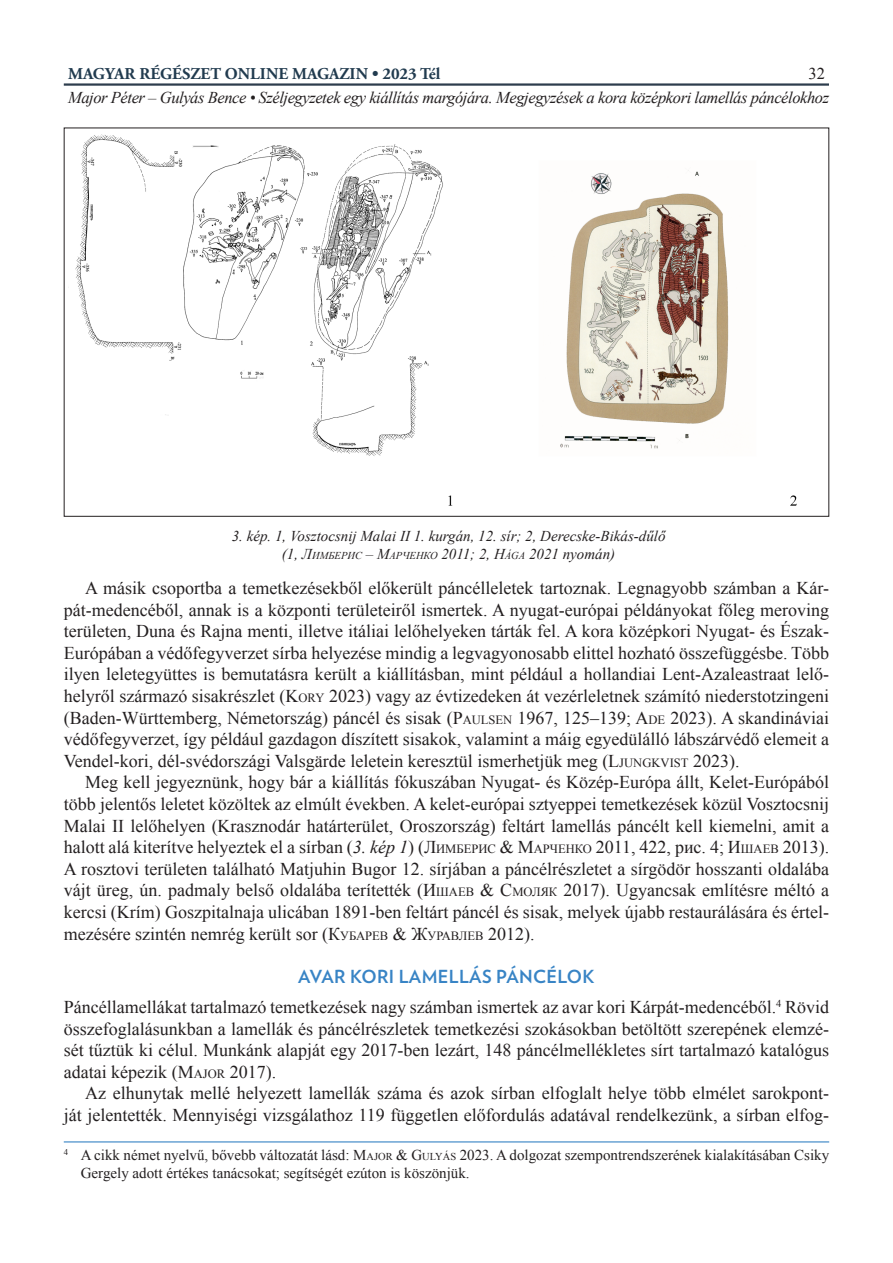
<style>
.page{position:relative;width:893px;height:1263px;background:#fff}
.page>*{position:absolute;margin:0;border:0;box-sizing:border-box;transform-origin:0 0}
.cikk_szoveg_print{font:18px/21.6px "Times New Roman";color:#231f20;text-align:justify}
.alcim{font:700 18px "Verlag";letter-spacing:.02em;color:#3884c5}
.t1{font:italic 16.5px "Times New Roman";letter-spacing:-.025em;color:#231f20}
.t2{font:700 16.5px "Adobe Garamond Pro";color:#213b4f}
.t3{font:16.5px "Times New Roman";color:#231f20}
.labjegyzet{font:15px/18px "Times New Roman";color:#231f20}
.kepala{font:italic 15px/18px "Times New Roman";color:#231f20;text-align:center}
.s1{font-style:inherit}
.s2{font-size:10.5px}
.s3{font-size:12.6px}
.s4{font-style:italic}
</style>
<div class="page">
<hr style="left:64px;top:83px;width:765px;height:3px;background:#2d3d4d">
<hr style="left:64px;top:1141px;width:765px;height:1px;background:#3884c5">
<img style="left:75px;top:134px;width:722px;height:372px">
<p class="t2" style="left:68px;top:65px;width:374px">MAGYAR RÉGÉSZET ONLINE MAGAZIN • 2023 Tél</p>
<p class="t1" style="left:68px;top:87px;width:763px">Major Péter – Gulyás Bence • Széljegyzetek egy kiállítás margójára. Megjegyzések a kora középkori lamellás páncélokhoz</p>
<p class="t3" style="left:808px;top:62px;width:18px">32</p>
<p class="kepala" style="left:232px;top:526px;width:435px">3. kép. 1, Vosztocsnij Malai II 1. kurgán, 12. sír; 2, Derecske-Bikás-dűlő (1, <span class="s1">Л</span><span class="s2">имберис</span> – <span class="s1">М</span><span class="s2">арченко</span> 2011; 2, <span class="s1">H</span><span class="s2">ága</span> 2021 nyomán)</p>
<p class="cikk_szoveg_print" style="left:64px;top:577px;width:767px;text-indent:21px">A másik csoportba a temetkezésekből előkerült páncélleletek tartoznak. Legnagyobb számban a Kár&shy;pát-medencéből, annak is a központi területeiről ismertek. A nyugat-európai példányokat főleg meroving területen, Duna és Rajna menti, illetve itáliai lelőhelyeken tárták fel. A kora középkori Nyugat- és Észak-Európában a védőfegyverzet sírba helyezése mindig a legvagyonosabb elittel hozható összefüggésbe. Több ilyen leletegyüttes is bemutatásra került a kiállításban, mint például a hollandiai Lent-Azaleastraat lelő&shy;helyről származó sisakrészlet (<span class="s1">K</span><span class="s3">ORY</span> 2023) vagy az évtizedeken át vezérleletnek számító niederstotzingeni (Baden-Württemberg, Németország) páncél és sisak (<span class="s1">P</span><span class="s3">AULSEN</span> 1967, 125–139; <span class="s1">A</span><span class="s3">DE</span> 2023). A skandináviai védőfegyverzet, így például gazdagon díszített sisakok, valamint a máig egyedülálló lábszárvédő elemeit a Vendel-kori, dél-svédországi Valsgärde leletein keresztül ismerhetjük meg (<span class="s1">L</span><span class="s3">JUNGKVIST</span> 2023).</p>
<p class="cikk_szoveg_print" style="left:64px;top:771px;width:767px;text-indent:21px">Meg kell jegyeznünk, hogy bár a kiállítás fókuszában Nyugat- és Közép-Európa állt, Kelet-Európából több jelentős leletet közöltek az elmúlt években. A kelet-európai sztyeppei temetkezések közül Vosztocsnij Malai II lelőhelyen (Krasznodár határterület, Oroszország) feltárt lamellás páncélt kell kiemelni, amit a halott alá kiterítve helyeztek el a sírban (<span class="s4">3. kép 1</span>) (<span class="s1">Л</span><span class="s3">ИМБЕРИС</span> &amp; <span class="s1">М</span><span class="s3">АРЧЕНКО</span> 2011, 422, рис. 4; <span class="s1">И</span><span class="s3">ШАЕВ</span> 2013).<br>A rosztovi területen található Matjuhin Bugor 12. sírjában a páncélrészletet a sírgödör hosszanti oldalába vájt üreg, ún. padmaly belső oldalába terítették (<span class="s1">И</span><span class="s3">ШАЕВ</span> &amp; <span class="s1">С</span><span class="s3">МОЛЯК</span> 2017). Ugyancsak említésre méltó a kercsi (Krím) Goszpitalnaja ulicában 1891-ben feltárt páncél és sisak, melyek újabb restaurálására és értel&shy;mezésére szintén nemrég került sor (<span class="s1">К</span><span class="s3">УБАРЕВ</span> &amp; <span class="s1">Ж</span><span class="s3">УРАВЛЕВ</span> 2012).</p>
<p class="alcim" style="left:298px;top:962px;width:298px">AVAR KORI LAMELLÁS PÁNCÉLOK</p>
<p class="cikk_szoveg_print" style="left:64px;top:996px;width:767px">Páncéllamellákat tartalmazó temetkezések nagy számban ismertek az avar kori Kárpát-medencéből.<sup>4</sup> Rövid összefoglalásunkban a lamellák és páncélrészletek temetkezési szokásokban betöltött szerepének elemzé&shy;sét tűztük ki célul. Munkánk alapját egy 2017-ben lezárt, 148 páncélmellékletes sírt tartalmazó katalógus adatai képezik (<span class="s1">M</span><span class="s3">AJOR</span> 2017).</p>
<p class="cikk_szoveg_print" style="left:64px;top:1082px;width:767px;text-align:right">Az elhunytak mellé helyezett lamellák száma és azok sírban elfoglalt helye több elmélet sarokpont&shy;ját jelentették. Mennyiségi vizsgálathoz 119 független előfordulás adatával rendelkezünk, a sírban elfog-</p>
<p class="labjegyzet" style="left:81px;top:1146px;width:750px;text-indent:-17px"><sup>4</sup> A cikk német nyelvű, bővebb változatát lásd: <span class="s1">M</span><span class="s2">AJOR</span> &amp; <span class="s1">G</span><span class="s2">ULYÁS</span> 2023. A dolgozat szempontrendszerének kialakításában Csiky<br>Gergely adott értékes tanácsokat; segítségét ezúton is köszönjük.</p>
</div>
